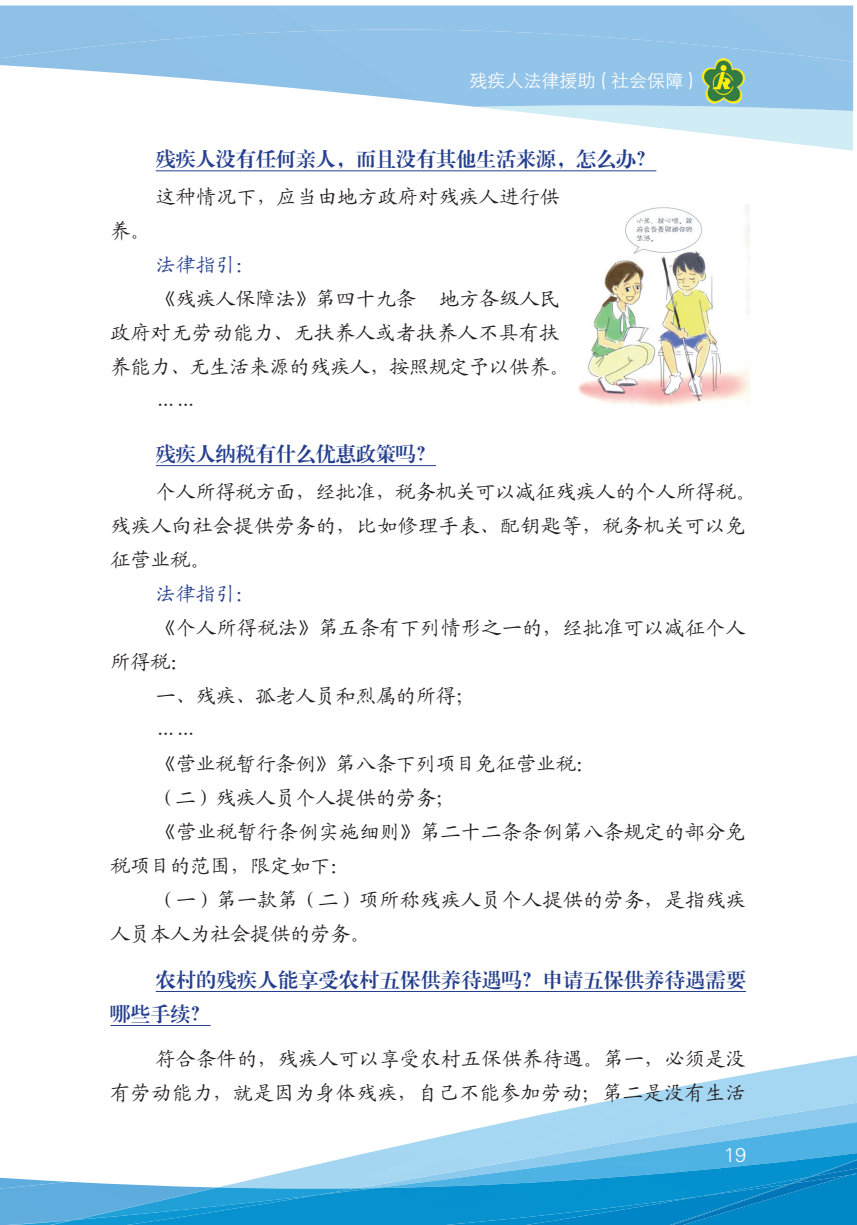
<style>
.page{position:relative;width:857px;height:1225px;background:#fff}
.page>*{position:absolute;margin:0;border:0;box-sizing:border-box;transform-origin:0 0}
.t1{font:20px/34px "Kai Ti GB2312";letter-spacing:.015em;color:#231f20}
.t2{font:20px "FZXBSK GBK1 0";color:#253f8e}
.t3{font:20px/34px "FZXBSK GBK1 0";letter-spacing:.02em;color:#253f8e}
.t4{font:20px "Kai Ti GB2312";color:#253f8e}
.t5{font:20px "FZY1 K GBK1 0";color:#fff}
.t6{font:18px "ST Xihei";color:#fff}
</style>
<div class="page">
<svg style="left:514px;top:111px;width:338px;height:40px"></svg>
<img style="left:0;top:63px;width:852px;height:48px">
<img style="left:517px;top:1055px;width:339px;height:65px">
<img style="left:376px;top:1120px;width:480px;height:31px">
<img style="left:0;top:1151px;width:856px;height:74px">
<img style="left:0;top:1195px;width:317px;height:30px">
<img style="left:549px;top:1183px;width:243px;height:42px">
<img style="left:788px;top:1176px;width:22px;height:8px">
<img style="left:806px;top:1154px;width:50px;height:23px">
<hr style="left:156px;top:170px;width:500px;height:1px;background:#253f8e">
<hr style="left:156px;top:465px;width:280px;height:1px;background:#253f8e">
<hr style="left:156px;top:991px;width:589px;height:1px;background:#253f8e">
<hr style="left:110px;top:1025px;width:100px;height:1px;background:#253f8e">
<img style="left:578px;top:204px;width:170px;height:204px">
<img style="left:700px;top:57px;width:45px;height:46px">
<p class="t6" style="left:469px;top:67px;width:226px">残疾人法律援助 ( 社会保障 )</p>
<p class="t1" style="left:110px;top:214px;width:41px">养。</p>
<p class="t2" style="left:156px;top:148px;width:502px">残疾人没有任何亲人，而且没有其他生活来源，怎么办？</p>
<p class="t1" style="left:156px;top:180px;width:405px">这种情况下，应当由地方政府对残疾人进行供</p>
<p class="t4" style="left:156px;top:255px;width:101px">法律指引：</p>
<p class="t1" style="left:156px;top:282px;width:405px">《残疾人保障法》第四十九条 地方各级人民</p>
<p class="t1" style="left:110px;top:316px;width:450px">政府对无劳动能力、无扶养人或者扶养人不具有扶</p>
<p class="t1" style="left:110px;top:350px;width:460px">养能力、无生活来源的残疾人，按照规定予以供养。</p>
<p class="t1" style="left:156px;top:384px;width:41px">……</p>
<p class="t2" style="left:156px;top:442px;width:282px">残疾人纳税有什么优惠政策吗？</p>
<p class="t1" style="left:110px;top:475px;width:646px;text-indent:45px">个人所得税方面，经批准，税务机关可以减征残疾人的个人所得税。残疾人向社会提供劳务的，比如修理手表、配钥匙等，税务机关可以免征营业税。</p>
<p class="t4" style="left:156px;top:584px;width:101px">法律指引：</p>
<p class="t1" style="left:156px;top:611px;width:591px">《个人所得税法》第五条有下列情形之一的，经批准可以减征个人</p>
<p class="t1" style="left:110px;top:645px;width:81px">所得税：</p>
<p class="t1" style="left:156px;top:679px;width:322px">一、残疾、孤老人员和烈属的所得；</p>
<p class="t1" style="left:156px;top:713px;width:41px">……</p>
<p class="t1" style="left:156px;top:747px;width:442px">《营业税暂行条例》第八条下列项目免征营业税：</p>
<p class="t1" style="left:156px;top:781px;width:302px">（二）残疾人员个人提供的劳务；</p>
<p class="t1" style="left:156px;top:815px;width:591px">《营业税暂行条例实施细则》第二十二条条例第八条规定的部分免</p>
<p class="t1" style="left:110px;top:849px;width:241px">税项目的范围，限定如下：</p>
<p class="t1" style="left:156px;top:883px;width:591px">（一）第一款第（二）项所称残疾人员个人提供的劳务，是指残疾</p>
<p class="t1" style="left:110px;top:917px;width:261px">人员本人为社会提供的劳务。</p>
<p class="t3" style="left:110px;top:963px;width:637px;text-indent:45px">农村的残疾人能享受农村五保供养待遇吗？申请五保供养待遇需要哪些手续？</p>
<p class="t1" style="left:110px;top:1041px;width:637px;text-align:right">符合条件的，残疾人可以享受农村五保供养待遇。第一，必须是没<br>有劳动能力，就是因为身体残疾，自己不能参加劳动；第二是没有生活</p>
<p class="t5" style="left:723px;top:1144px;width:24px">19</p>
</div>
